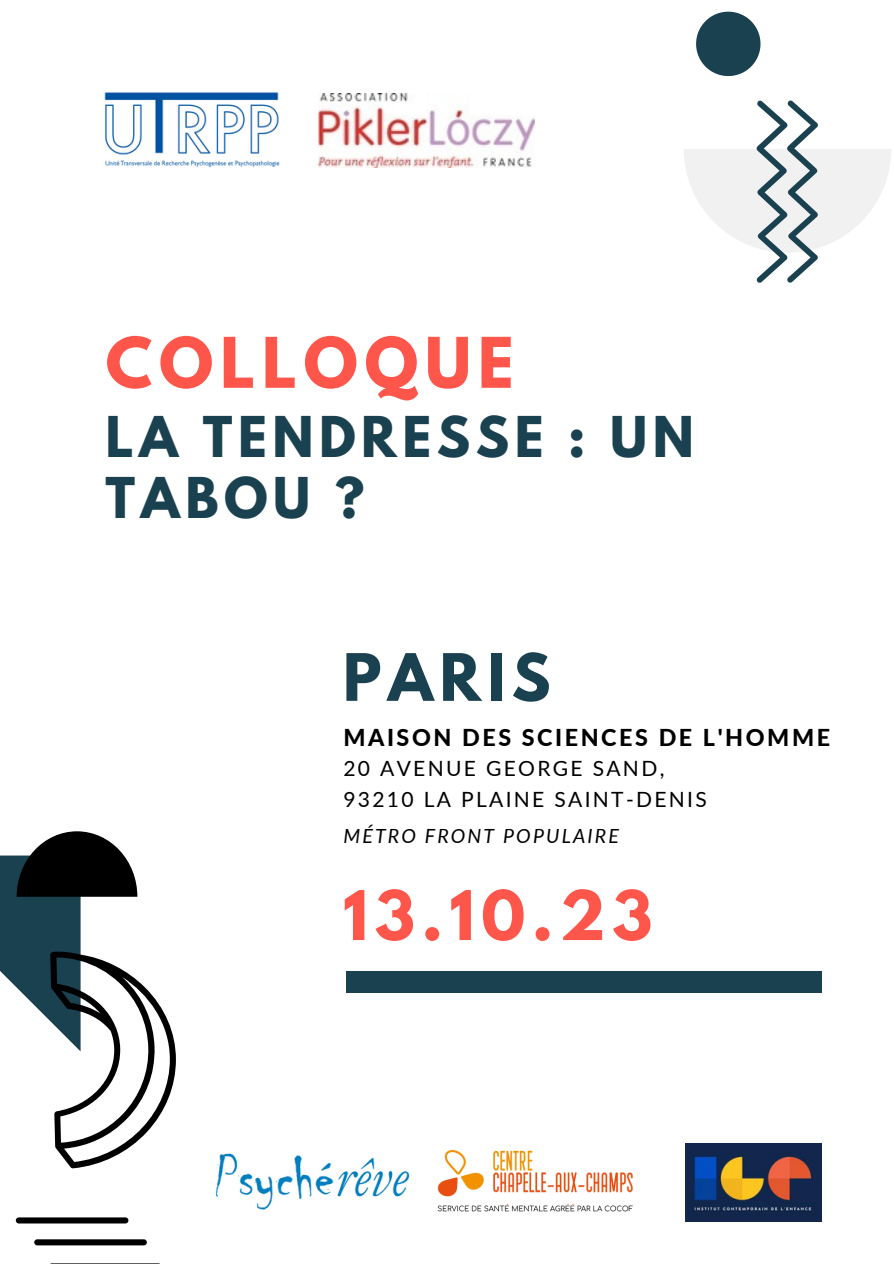
<style>
.page{position:relative;width:894px;height:1264px;background:#fff}
.page>*{position:absolute;margin:0;border:0;box-sizing:border-box;transform-origin:0 0}
.t1{font:700 61.8px "League Spartan";letter-spacing:.11em;color:#ff564c}
.t2{font:700 60.6px "League Spartan";color:#ff564c}
.t3{font:700 57.9px "League Spartan";letter-spacing:.11em;color:#1a414f}
.t4{font:700 49.8px/60.4px "League Spartan";letter-spacing:.11em;color:#1a414f}
.t5{font:800 23.25px "Lato";letter-spacing:.11em;color:#000}
.t6{font:21px/31px "Lato";letter-spacing:.11em;color:#000}
.t7{font:italic 19.5px "Lato";letter-spacing:.11em;color:#000}
</style>
<div class="page">
<svg style="left:0;top:831px;width:176px;height:337px"></svg>
<svg style="left:50px;top:1263px;width:110px;height:1px"></svg>
<div style="left:34px;top:1239px;width:113px;height:6px;background:#000;border-radius:3px"></div>
<div style="left:16px;top:1217px;width:112px;height:6px;background:#000;border-radius:3px"></div>
<svg style="left:684px;top:100px;width:207px;height:183px"></svg>
<svg style="left:696px;top:12px;width:64px;height:64px"></svg>
<div style="left:346px;top:971px;width:475px;height:21px;background:#1a414f"></div>
<img style="left:437px;top:1150px;width:196px;height:62px">
<img style="left:685px;top:1143px;width:136px;height:77px">
<img style="left:319px;top:93px;width:215px;height:74px">
<img style="left:104px;top:92px;width:176px;height:75px">
<img style="left:215px;top:1153px;width:195px;height:57px">
<h1 class="t1" style="left:106px;top:332px;width:409px">COLLOQUE</h1>
<h3 class="t4" style="left:106px;top:413px;width:589px">LA TENDRESSE : UN<br>TABOU ?</h3>
<h3 class="t3" style="left:343px;top:648px;width:209px">PARIS</h3>
<p class="t5" style="left:343px;top:723px;width:488px">MAISON DES SCIENCES DE L'HOMME</p>
<p class="t6" style="left:343px;top:752px;width:365px">20 AVENUE GEORGE SAND,<br>93210 LA PLAINE SAINT-DENIS</p>
<p class="t7" style="left:343px;top:824px;width:277px">MÉTRO FRONT POPULAIRE</p>
<h2 class="t2" style="left:343px;top:885px;width:311px">13.10.23</h2>
</div>
